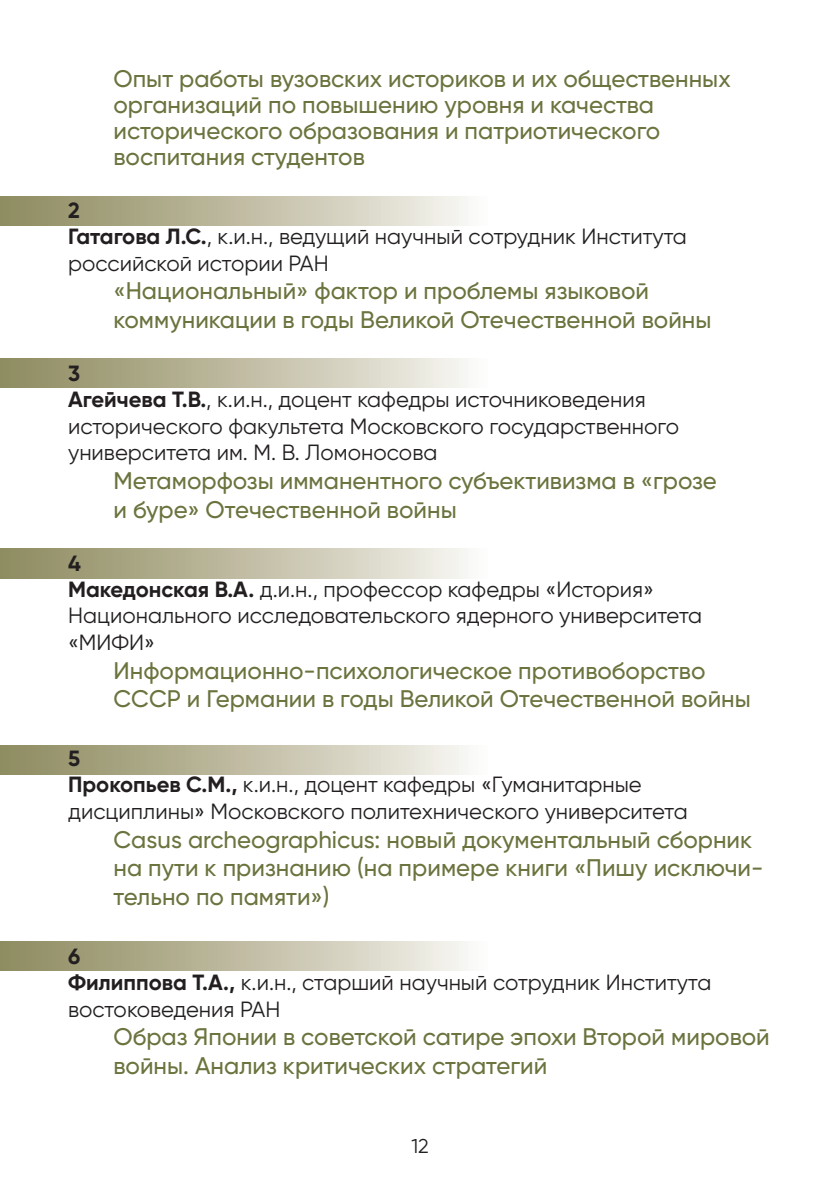
<style>
.page{position:relative;width:840px;height:1191px;background:#fff}
.page>*{position:absolute;margin:0;border:0;box-sizing:border-box;transform-origin:0 0}
.t1{font:500 24px/28.8px "Gilroy";color:#6c733e}
.t2{font:22px/26.4px "Gilroy";color:#231f20}
.t3{font:20px "Gilroy";color:#231f20}
.s1{font-weight:700}
</style>
<div class="page">
<div style="left:0;top:196px;width:487px;height:29px;background:linear-gradient(to right,#8b875b,#f9f6f3)"></div>
<div style="left:0;top:358px;width:487px;height:29px;background:linear-gradient(to right,#8b875b,#f9f6f3)"></div>
<div style="left:0;top:549px;width:487px;height:29px;background:linear-gradient(to right,#8b875b,#f9f6f3)"></div>
<div style="left:0;top:745px;width:487px;height:29px;background:linear-gradient(to right,#8b875b,#f9f6f3)"></div>
<div style="left:0;top:941px;width:487px;height:29px;background:linear-gradient(to right,#8b875b,#f9f6f3)"></div>
<p class="t1" style="left:113px;top:68px;width:618px;line-height:26px">Опыт работы вузовских историков и их общественных организаций по повышению уровня и качества исторического образования и патриотического воспитания студентов</p>
<p class="t2" style="left:68px;top:199px;width:620px"><span class="s1">2<br>Гатагова Л.С.</span>, к.и.н., ведущий научный сотрудник Института российской истории РАН</p>
<p class="t1" style="left:113px;top:279px;width:599px">«Национальный» фактор и проблемы языковой коммуникации в годы Великой Отечественной войны</p>
<p class="t2" style="left:68px;top:362px;width:612px"><span class="s1">3<br>Агейчева Т.В.</span>, к.и.н., доцент кафедры источниковедения исторического факультета Московского государственного университета им. М. В. Ломоносова</p>
<p class="t1" style="left:113px;top:469px;width:604px">Метаморфозы имманентного субъективизма в «грозе и буре» Отечественной войны</p>
<p class="t2" style="left:68px;top:552px;width:635px"><span class="s1">4<br>Македонская В.А.</span> д.и.н., профессор кафедры «История»<br>Национального исследовательского ядерного университета «МИФИ»</p>
<p class="t1" style="left:113px;top:658px;width:638px">Информационно-психологическое противоборство<br>СССР и Германии в годы Великой Отечественной войны</p>
<p class="t2" style="left:68px;top:747px;width:621px"><span class="s1">5<br>Прокопьев С.М.,</span> к.и.н., доцент кафедры «Гуманитарные дисциплины» Московского политехнического университета</p>
<p class="t1" style="left:113px;top:827px;width:651px">Casus archeographicus: новый документальный сборник на пути к признанию (на примере книги «Пишу исключи&shy;тельно по памяти»)</p>
<p class="t2" style="left:68px;top:945px;width:644px"><span class="s1">6<br>Филиппова Т.А.,</span> к.и.н., старший научный сотрудник Института востоковедения РАН</p>
<p class="t1" style="left:113px;top:1025px;width:657px">Образ Японии в советской сатире эпохи Второй мировой войны. Анализ критических стратегий</p>
<p class="t3" style="left:411px;top:1138px;width:19px">12</p>
</div>
